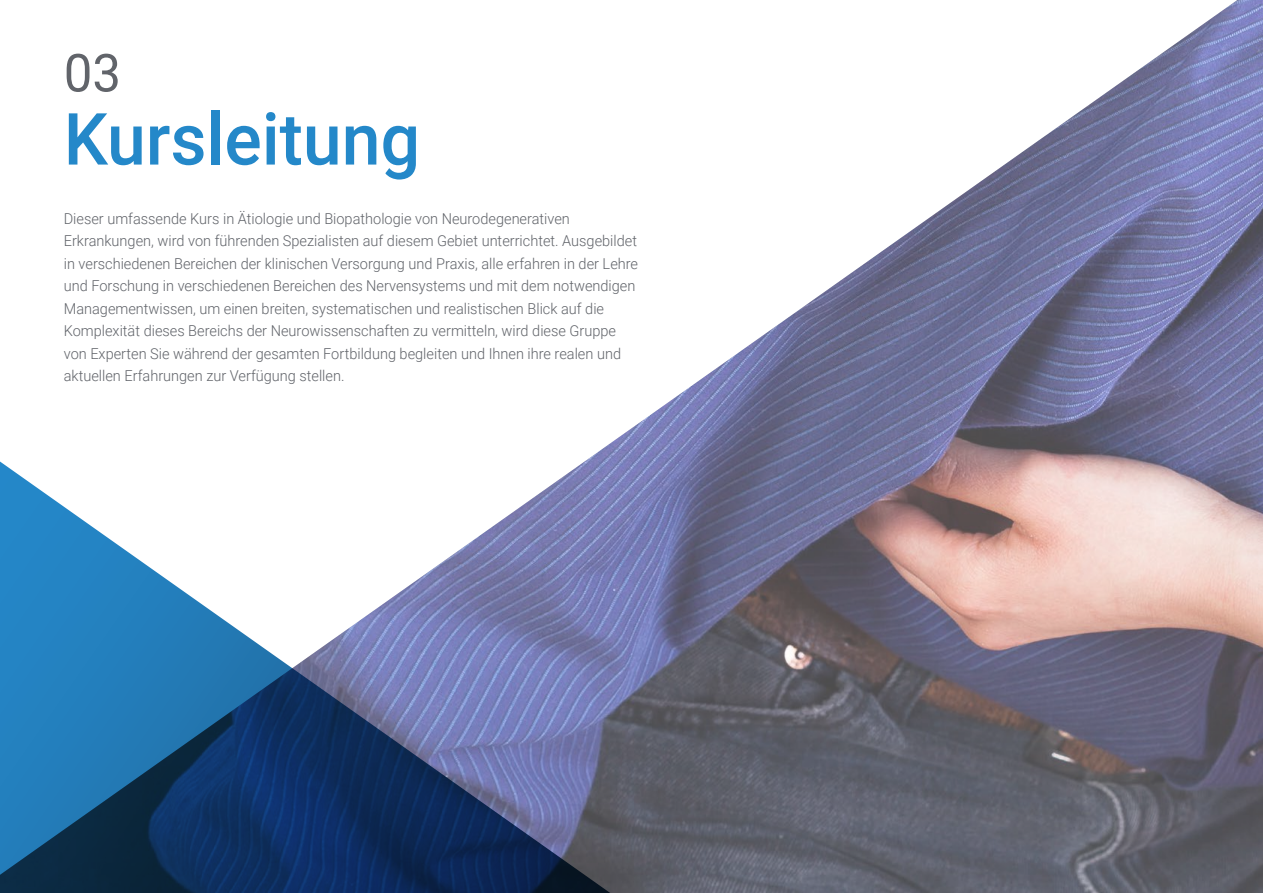
<style>
.page{position:relative;width:1263px;height:893px;background:#fff}
.page>*{position:absolute;margin:0;border:0;box-sizing:border-box;transform-origin:0 0}
.t1{font:500 72px "Roboto";color:#2488c9}
.t2{font:52.5px "Roboto";color:#61646a}
.t3{font:300 15px/22.5px "Roboto";color:#61646a}
</style>
<div class="page">
<img style="left:606px;top:0;width:657px;height:893px">
<svg style="left:0;top:446px;width:640px;height:447px"></svg>
<h2 class="t2" style="left:64px;top:36px;width:59px">03</h2>
<h1 class="t1" style="left:64px;top:89px;width:358px">Kursleitung</h1>
<p class="t3" style="left:64px;top:207px;width:576px">Dieser umfassende Kurs in Ätiologie und Biopathologie von Neurodegenerativen Erkrankungen, wird von führenden Spezialisten auf diesem Gebiet unterrichtet. Ausgebildet in verschiedenen Bereichen der klinischen Versorgung und Praxis, alle erfahren in der Lehre und Forschung in verschiedenen Bereichen des Nervensystems und mit dem notwendigen Managementwissen, um einen breiten, systematischen und realistischen Blick auf die Komplexität dieses Bereichs der Neurowissenschaften zu vermitteln, wird diese Gruppe von Experten Sie während der gesamten Fortbildung begleiten und Ihnen ihre realen und aktuellen Erfahrungen zur Verfügung stellen.</p>
</div>
